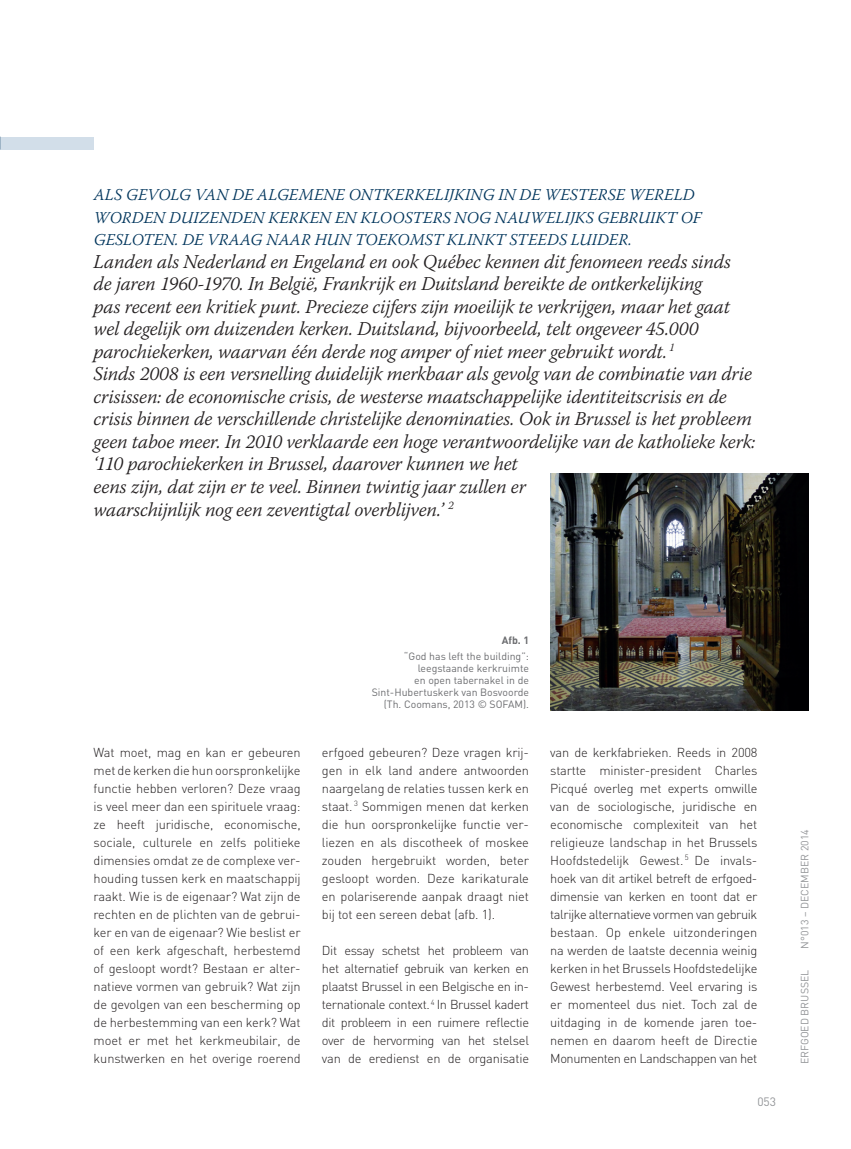
<style>
.page{position:relative;width:851px;height:1149px;background:#fff}
.page>*{position:absolute;margin:0;border:0;box-sizing:border-box;transform-origin:0 0}
.t1{font:italic 300 19.5px/22.5px "Warnock Pro";letter-spacing:-.02em;color:#231f20}
.t2{font:italic 300 16.5px/22.5px "Warnock Pro";letter-spacing:.01em;color:#00355c}
.t3{font:300 12.9px/18px "DIN";letter-spacing:-.01em;color:#231f20;text-align:justify}
.t4{font:12px "DIN";color:#939598}
.t5{font:10.5px/12px "DIN";color:#6c6d70;text-align:right}
.t6{font:10.5px "DIN";color:#939598}
.t7{font:700 10.5px "DIN";color:#6c6d70}
</style>
<div class="page">
<div style="left:0;top:137px;width:94px;height:13px;background:#d2dee9"></div>
<img style="left:550px;top:473px;width:258px;height:237px">
<p class="t2" style="left:94px;top:183px;width:609px">Als gevolg van de algemene ontkerkelijking in de westerse wereld worden d uizenden kerken en kloosters nog nauwelijks gebruikt of gesloten. De vraag naar hun toekomst klinkt steed s luider.</p>
<p class="t1" style="left:94px;top:250px;width:663px">Landen als Nederland en Engeland en ook Québec kennen dit fenomeen reeds sinds<br>de jaren 1960-1970. In België, Frankrijk en Duitsland bereikte de ontkerkelijking<br>pas recent een kritiek punt. Precieze cijfers zijn moeilijk te verkrijgen, maar het gaat wel degelijk om duizenden kerken. Duitsland, bijvoorbeeld, telt ongeveer 45.000 parochiekerken, waarvan één derde nog amper ofniet meer gebruikt wordt. <sup>1<br></sup>Sinds 2008 is een versnelling duidelijk merkbaar als gevolg van de combinatie van drie crisissen: de economische crisis, de westerse maatschappelijke identiteitscrisis en de crisis binnen de verschillende christelijke denominaties. Ook in Brussel is het probleem geen taboe meer. In 2010 verklaarde een hoge verantwoordelijke van de katholieke kerk: ‘110 parochiekerken in Brussel, daarover kunnen we het<br>eens zijn, dat zijn er te veel. Binnen twintig jaar zullen er<br>waarschijnlijk nog een zeventigtal overblijven.’ <sup>2</sup></p>
<p class="t7" style="left:501px;top:633px;width:29px">Afb. 1</p>
<p class="t5" style="left:371px;top:650px;width:159px">“God has left the building”: leegstaande kerkruimte<br>en open tabernakel in de<br>Sint-Hubertuskerk van Bosvoorde (Th. Coomans, 2013 © SOFAM).</p>
<p class="t3" style="left:94px;top:742px;width:208px">Wat moet, mag en kan er gebeuren met de kerken die hun oorspronkelijke functie hebben verloren? Deze vraag is veel meer dan een spirituele vraag: ze heeft juridische, economische, sociale, culturele en zelfs politieke dimensies omdat ze de complexe ver&shy;houding tussen kerk en maatschappij raakt. Wie is de eigenaar? Wat zijn de rechten en de plichten van de gebrui&shy;ker en van de eigenaar? Wie beslist er of een kerk afgeschaft, herbestemd of gesloopt wordt? Bestaan er alter&shy;natieve vormen van gebruik? Wat zijn de gevolgen van een bescherming op de herbestemming van een kerk? Wat moet er met het kerkmeubilair, de kunstwerken en het overige roerend</p>
<p class="t3" style="left:322px;top:742px;width:208px">erfgoed gebeuren? Deze vragen krij&shy;gen in elk land andere antwoorden naargelang de relaties tussen kerk en staat. <sup>3</sup> Sommigen menen dat kerken die hun oorspronkelijke functie ver&shy;liezen en als discotheek of moskee zouden hergebruikt worden, beter gesloopt worden. Deze karikaturale en polariserende aanpak draagt niet bij tot een sereen debat (afb. 1).</p>
<p class="t3" style="left:322px;top:940px;width:208px">D it essay schetst het probleem van het alternatief gebruik van kerken en plaatst Brussel in een Belgische en in&shy;ternationale context. <sup>4</sup> In B russel kadert dit probleem in een ruimere reflectie over de hervorming van het stelsel van de eredienst en de organisatie</p>
<p class="t3" style="left:550px;top:742px;width:208px">van de kerkfabrieken. Reeds in 2008 startte minister-president Charles Picqué overleg met experts omwille van de sociologische, juridische en economische complexiteit van het religieuze landschap in het Brussels H oofdstedelijk Gewest. <sup>5</sup> De invals&shy;hoek van dit artikel betreft de erfgoed&shy;dimensie van kerken en toont dat er talrijke alternatieve vormen van gebruik bestaan. Op enkele uitzonderingen na werden de laatste decennia weinig kerken in het B russels H oofdstedelijke Gewest herbestemd. Veel ervaring is er momenteel dus niet. Toch zal de uitdaging in de komende jaren toe&shy;nemen en daarom heeft de Directie Monumenten en Landschappen van het</p>
<p class="t4" style="left:757px;top:1094px;width:20px">053</p>
<p class="t6" style="left:798px;top:948px;width:121px;rotate:-90deg">N°013 – december 2014</p>
<p class="t6" style="left:798px;top:1063px;width:96px;rotate:-90deg">Erfgoed Brussel</p>
</div>
